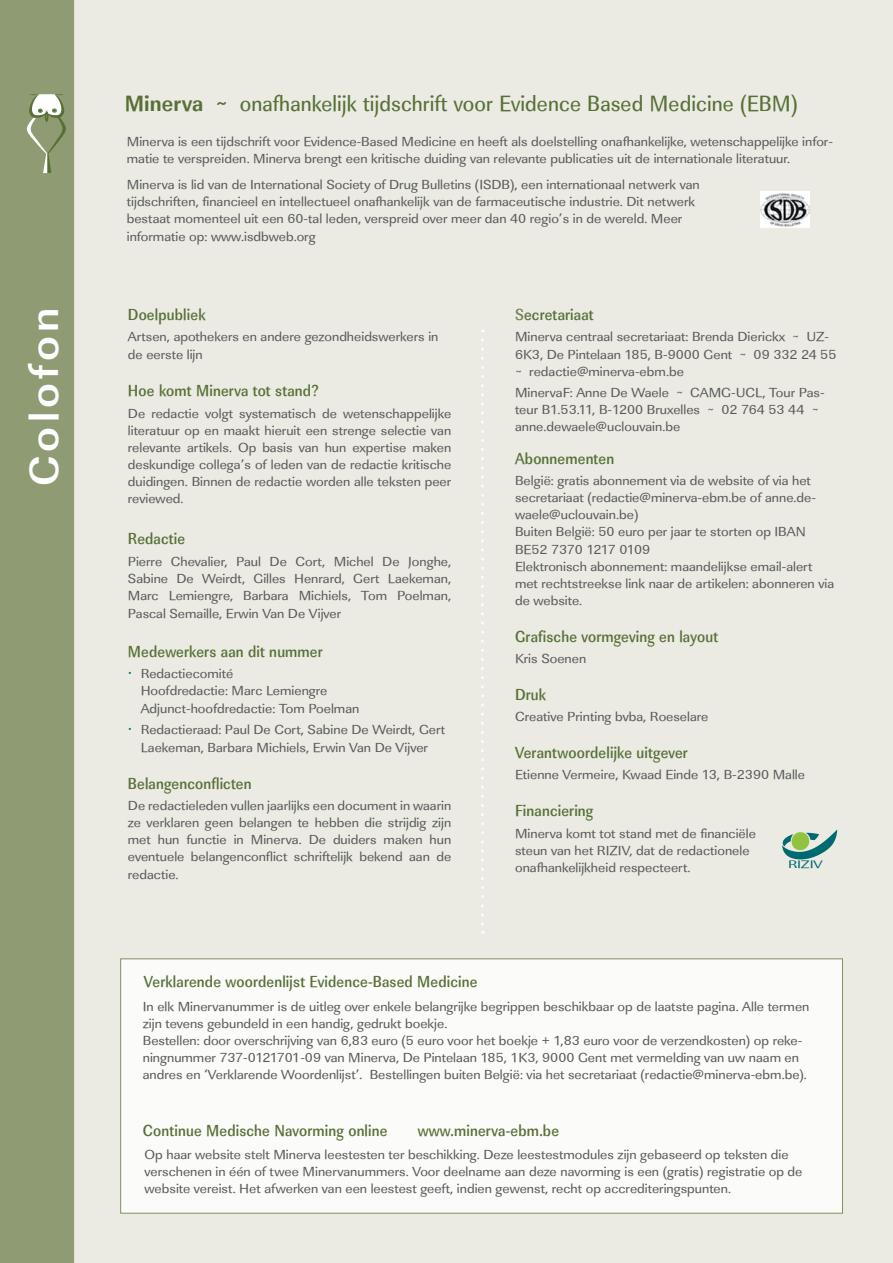
<style>
.page{position:relative;width:893px;height:1263px;background:#fff}
.page>*{position:absolute;margin:0;border:0;box-sizing:border-box;transform-origin:0 0}
.t1{font:700 42px "Linear Std Wd";letter-spacing:.1em;color:#fff}
.t2{font:22.8px "Linear Std Nr";letter-spacing:.005em;color:#587037;scale:1.05 1}
.t3{font:500 16.5px "Linear Std Nr";letter-spacing:.01em;color:#587037}
.t4{font:13.5px/17.1px "Linear Std";color:#58595b;scale:1.05 1}
.t5{font:11.25px "Linear Std";letter-spacing:-.015em;color:#006a71;scale:1.33 1}
.s1{font-weight:700}
.s2{color:#748351}
</style>
<div class="page">
<div style="left:0;top:0;width:74px;height:1263px;background:#8f9b73"></div>
<div style="left:74px;top:0;width:819px;height:1263px;background:#e6e6dd"></div>
<img style="left:760px;top:191px;width:50px;height:36px">
<svg style="left:24px;top:94px;width:46px;height:79px"></svg>
<div style="left:120px;top:959px;width:723px;height:254px;background:#fff"></div>
<svg style="left:481px;top:340px;width:3px;height:594px"></svg>
<svg style="left:782px;top:830px;width:55px;height:29px"></svg>
<h1 class="t1" style="left:19px;top:486px;width:180px;rotate:-90deg">Colofon</h1>
<h2 class="t2" style="left:125px;top:90px;width:642px"><span class="s1">Minerva ~</span> onafhankelijk tijdschrift voor Evidence Based Medicine (EBM)</h2>
<p class="t4" style="left:127px;top:133px;width:674px">Minerva is een tijdschrift voor Evidence-Based Medicine en heeft als doelstelling onafhankelijke, wetenschappelijke infor&shy;matie te verspreiden. Minerva brengt een kritische duiding van relevante publicaties uit de internationale literatuur.</p>
<p class="t4" style="left:127px;top:175px;width:547px">Minerva is lid van de International Society of Drug Bulletins (ISDB), een internationaal netwerk van tijdschriften, financieel en intellectueel onafhankelijk van de farmaceutische industrie. Dit netwerk bestaat momenteel uit een 60-tal leden, verspreid over meer dan 40 regio’s in de wereld. Meer informatie op: www.isdbweb.org</p>
<p class="t3" style="left:128px;top:305px;width:79px">Doelpubliek</p>
<p class="t4" style="left:128px;top:328px;width:297px;line-height:18px">Artsen, apothekers en andere gezondheidswerkers in de eerste lijn</p>
<p class="t3" style="left:128px;top:381px;width:192px">Hoe komt Minerva tot stand?</p>
<p class="t4" style="left:128px;top:405px;width:309px;text-align:justify">De redactie volgt systematisch de wetenschappelijke literatuur op en maakt hieruit een strenge selectie van relevante artikels. Op basis van hun expertise maken deskundige collega’s of leden van de redactie kritische duidingen. Binnen de redactie worden alle teksten peer reviewed.</p>
<p class="t3" style="left:128px;top:529px;width:59px">Redactie</p>
<p class="t4" style="left:128px;top:552px;width:309px;text-align:justify">Pierre Chevalier, Paul De Cort, Michel De Jonghe, Sabine De Weirdt, Gilles Henrard, Gert Laekeman, Marc Lemiengre, Barbara Michiels, Tom Poelman, Pascal Semaille, Erwin Van De Vijver</p>
<p class="t3" style="left:128px;top:642px;width:196px">Medewerkers aan dit nummer</p>
<p class="t4" style="left:141px;top:665px;width:210px">Redactiecomité<br>Hoofdredactie: Marc Lemiengre<br>Adjunct-hoofdredactie: Tom Poelman</p>
<p class="t4" style="left:141px;top:720px;width:292px;line-height:18px">Redactieraad: Paul De Cort, Sabine De Weirdt, Gert<br>Laekeman, Barbara Michiels, Erwin Van De Vijver</p>
<p class="t3" style="left:128px;top:773px;width:125px">Belangenconflicten</p>
<p class="t4" style="left:128px;top:797px;width:309px;text-align:justify">De redactieleden vullen jaarlijks een document in waarin ze verklaren geen belangen te hebben die strijdig zijn met hun functie in Minerva. De duiders maken hun eventuele belangenconflict schriftelijk bekend aan de redactie.</p>
<p class="t3" style="left:515px;top:305px;width:80px"><span class="s2">S</span>ecretariaat</p>
<p class="t4" style="left:515px;top:328px;width:308px">Minerva centraal secretariaat: Brenda Dierickx ~ UZ-<br>6K3, De Pintelaan 185, B-9000 Gent ~ 09 332 24 55 ~ redactie@minerva-ebm.be</p>
<p class="t4" style="left:515px;top:384px;width:296px">MinervaF: Anne De Waele ~ CAMG-UCL, Tour Pas&shy;teur B1.53.11, B-1200 Bruxelles ~ 02 764 53 44 ~ anne.dewaele@uclouvain.be</p>
<p class="t3" style="left:515px;top:448px;width:101px">Abonnementen</p>
<p class="t4" style="left:515px;top:472px;width:305px">België: gratis abonnement via de website of via het secretariaat (redactie@minerva-ebm.be of anne.de&shy;waele@uclouvain.be)<br>Buiten België: 50 euro per jaar te storten op IBAN BE52 7370 1217 0109<br>Elektronisch abonnement: maandelijkse email-alert met rechtstreekse link naar de artikelen: abonneren via de website.</p>
<p class="t3" style="left:515px;top:626px;width:205px">Grafische vormgeving en layout</p>
<p class="t4" style="left:515px;top:650px;width:69px">Kris Soenen</p>
<p class="t3" style="left:515px;top:684px;width:33px">Druk</p>
<p class="t4" style="left:515px;top:708px;width:186px">Creative Printing bvba, Roeselare</p>
<p class="t3" style="left:515px;top:743px;width:174px">Verantwoordelijke uitgever</p>
<p class="t4" style="left:515px;top:766px;width:278px">Etienne Vermeire, Kwaad Einde 13, B-2390 Malle</p>
<p class="t3" style="left:515px;top:801px;width:80px">Financiering</p>
<p class="t4" style="left:515px;top:824px;width:231px">Minerva komt tot stand met de financiële steun van het RIZIV, dat de redactionele onafhankelijkheid respecteert.</p>
<p class="t5" style="left:788px;top:858px;width:27px">RIZIV</p>
<p class="t3" style="left:144px;top:972px;width:335px">Verklarende woordenlijst Evidence-Based Medicine</p>
<p class="t4" style="left:143px;top:998px;width:636px">In elk Minervanummer is de uitleg over enkele belangrijke begrippen beschikbaar op de laatste pagina. Alle termen zijn tevens gebundeld in een handig, gedrukt boekje.<br>Bestellen: door overschrijving van 6,83 euro (5 euro voor het boekje + 1,83 euro voor de verzendkosten) op reke&shy;ningnummer 737-0121701-09 van Minerva, De Pintelaan 185, 1K3, 9000 Gent met vermelding van uw naam en andres en ‘Verklarende Woordenlijst’. Bestellingen buiten België: via het secretariaat (redactie@minerva-ebm.be).</p>
<p class="t3" style="left:143px;top:1121px;width:246px">Continue Medische Navorming online</p>
<p class="t3" style="left:418px;top:1121px;width:143px">www.minerva-ebm.be</p>
<p class="t4" style="left:145px;top:1145px;width:628px">Op haar website stelt Minerva leestesten ter beschikking. Deze leestestmodules zijn gebaseerd op teksten die verschenen in één of twee Minervanummers. Voor deelname aan deze navorming is een (gratis) registratie op de website vereist. Het afwerken van een leestest geeft, indien gewenst, recht op accrediteringspunten.</p>
</div>
